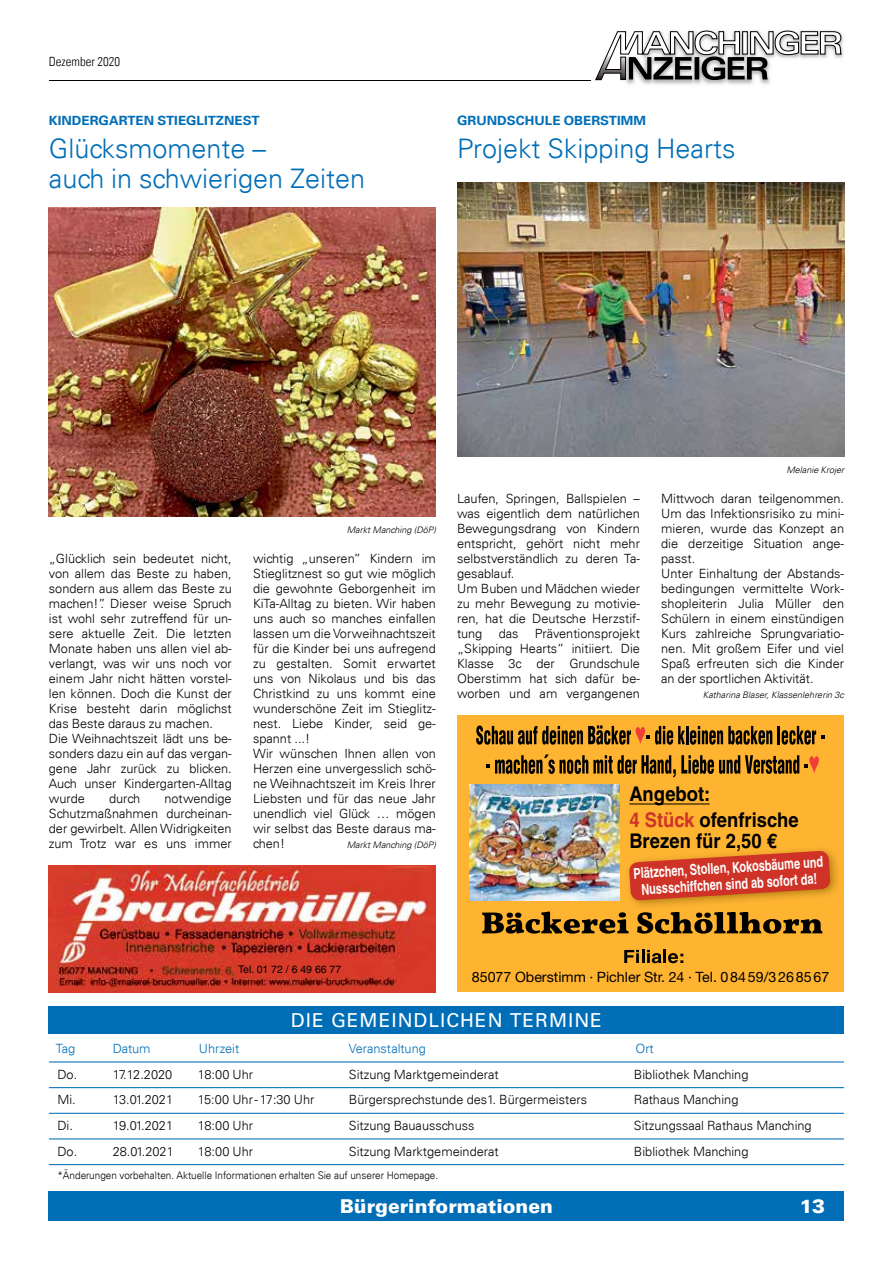
<style>
.page{position:relative;width:893px;height:1263px;background:#fff}
.page>*{position:absolute;margin:0;border:0;box-sizing:border-box;transform-origin:0 0}
.t1{font:300 27px/30px "Univers LT";color:#006eb7}
.t2{font:700 20.25px/25.2px "Helvetica LT";color:#000;scale:.91 1}
.t3{font:19.2px "Univers";letter-spacing:.05em;color:#fff}
.t4{font:900 19.2px "Univers LT";color:#fff}
.t5{font:700 15px/16.6px "Helvetica LT";color:#fff;text-align:center;scale:.73 1}
.t6{font:14.25px "Helvetica Neue LT";color:#000}
.t7{font:300 12.75px/15px "Univers LT";color:#000}
.t8{font:700 12.75px "Univers LT";color:#006eb7;scale:1.05 1}
.t9{font:300 12.75px "Univers LT";color:#006eb7}
.t10{font:300 condensed 12.75px "Univers LT";color:#000}
.t11{font:300 10.5px "Univers LT";color:#000;scale:.95 1}
.t12{font:10.5px "Helvetica LT";color:#000}
.t13{font:italic 300 9px "Univers LT";color:#000}
.s1{color:#cf3327}
</style>
<div class="page">
<img style="left:595px;top:30px;width:249px;height:55px">
<svg style="left:595px;top:31px;width:247px;height:49px"></svg>
<hr style="left:49px;top:80px;width:542px;height:1px;background:#000">
<div style="left:49px;top:1191px;width:795px;height:29px;background:#006eb7"></div>
<img style="left:49px;top:208px;width:387px;height:308px">
<img style="left:457px;top:182px;width:387px;height:274px">
<hr style="left:49px;top:1061px;width:795px;height:1px;background:#006eb7">
<hr style="left:49px;top:1087px;width:795px;height:1px;background:#006eb7">
<hr style="left:49px;top:1113px;width:795px;height:1px;background:#006eb7">
<hr style="left:49px;top:1138px;width:795px;height:1px;background:#006eb7">
<hr style="left:49px;top:1164px;width:795px;height:1px;background:#006eb7">
<div style="left:49px;top:1006px;width:795px;height:27px;background:#006eb7"></div>
<img style="left:49px;top:865px;width:387px;height:128px">
<div style="left:236px;top:959px;width:159px;height:17px;background:#d73a29"></div>
<div style="left:457px;top:715px;width:387px;height:277px;background:#ffb431"></div>
<svg style="left:482px;top:911px;width:147px;height:22px"></svg>
<svg style="left:637px;top:912px;width:185px;height:21px"></svg>
<svg style="left:624px;top:950px;width:59px;height:13px"></svg>
<svg style="left:476px;top:725px;width:296px;height:20px"></svg>
<svg style="left:778px;top:726px;width:47px;height:19px"></svg>
<svg style="left:486px;top:754px;width:333px;height:23px"></svg>
<hr style="left:629px;top:803px;width:81px;height:1px;background:#000">
<img style="left:628px;top:849px;width:208px;height:58px">
<svg style="left:629px;top:850px;width:202px;height:51px"></svg>
<img style="left:470px;top:785px;width:150px;height:115px">
<p class="t10" style="left:49px;top:53px;width:73px">Dezember 2020</p>
<p class="t8" style="left:49px;top:113px;width:202px">KINDERGARTEN STIEGLITZNEST</p>
<h1 class="t1" style="left:49px;top:133px;width:318px">Glücksmomente –<br>auch in schwierigen Zeiten</h1>
<p class="t8" style="left:457px;top:113px;width:181px">GRUNDSCHULE OBERSTIMM</p>
<h1 class="t1" style="left:457px;top:133px;width:280px">Projekt Skipping Hearts</h1>
<p class="t7" style="left:49px;top:551px;width:184px">„Glücklich sein bedeutet nicht, von allem das Beste zu haben, sondern aus allem das Beste zu machen!”. Dieser weise Spruch ist wohl sehr zutreffend für un&shy;sere aktuelle Zeit. Die letzten<br>Monate haben uns allen viel ab&shy;verlangt, was wir uns noch vor einem Jahr nicht hätten vorstel&shy;len können. Doch die Kunst der<br>Krise besteht darin möglichst das Beste daraus zu machen.<br>Die Weihnachtszeit lädt uns be&shy;sonders dazu ein auf das vergan&shy;gene Jahr zurück zu blicken.<br>Auch unser Kindergarten-Alltag wurde</p>
<p class="t7" style="left:49px;top:791px;width:184px;text-align:justify;text-indent:116px">notwendige Schutzmaßnahmen durcheinan&shy;der gewirbelt. Allen Widrigkeiten zum Trotz war es uns immer</p>
<p class="t7" style="left:109px;top:791px;width:33px">durch</p>
<p class="t13" style="left:347px;top:524px;width:91px">Markt Manching (DöP)</p>
<p class="t7" style="left:253px;top:551px;width:184px">wichtig „unseren” Kindern im<br>Stieglitznest so gut wie möglich die gewohnte Geborgenheit im<br>KiTa-Alltag zu bieten. Wir haben uns auch so manches einfallen lassen um die Vorweihnachtszeit für die Kinder bei uns aufregend zu gestalten. Somit erwartet uns von Nikolaus und bis das<br>Christkind zu uns kommt eine wunderschöne Zeit im Stieglitz&shy;nest. Liebe Kinder, seid ge&shy;spannt ...!<br>Wir wünschen Ihnen allen von<br>Herzen eine unvergesslich schö&shy;ne Weihnachtszeit im Kreis Ihrer<br>Liebsten und für das neue Jahr unendlich viel Glück … mögen wir selbst das Beste daraus ma&shy;chen!</p>
<p class="t13" style="left:347px;top:839px;width:91px">Markt Manching (DöP)</p>
<p class="t7" style="left:457px;top:491px;width:184px">Laufen, Springen, Ballspielen – was eigentlich dem natürlichen<br>Bewegungsdrang von Kindern entspricht, gehört nicht mehr selbstverständlich zu deren Ta&shy;gesablauf.<br>Um Buben und Mädchen wieder zu mehr Bewegung zu motivie&shy;ren, hat die Deutsche Herzstif&shy;tung</p>
<p class="t7" style="left:457px;top:626px;width:184px;text-align:justify;text-indent:78px">Präventionsprojekt „Skipping Hearts” initiiert. Die Klasse 3c der Grundschule Oberstimm hat sich dafür be&shy;worben und am vergangenen</p>
<p class="t7" style="left:499px;top:626px;width:21px">das</p>
<p class="t13" style="left:786px;top:464px;width:59px">Melanie Krojer</p>
<p class="t7" style="left:661px;top:491px;width:184px">Mittwoch daran teilgenommen.<br>Um das Infektionsrisiko zu mini&shy;mieren, wurde das Konzept an die derzeitige Situation ange&shy;passt.<br>Unter Einhaltung der Abstands&shy;bedingungen vermittelte Work&shy;shopleiterin Julia Müller den<br>Schülern in einem einstündigen<br>Kurs zahlreiche Sprungvariatio&shy;nen. Mit großem Eifer und viel<br>Spaß erfreuten sich die Kinder an der sportlichen Aktivität.</p>
<p class="t13" style="left:703px;top:689px;width:143px">Katharina Blaser, Klassenlehrerin 3c</p>
<h2 class="t2" style="left:629px;top:781px;width:187px">Angebot:<br><span class="s1">4 Stück</span> ofenfrische</h2>
<h2 class="t2" style="left:629px;top:828px;width:164px">Brezen für 2,50 €</h2>
<p class="t5" style="left:633px;top:865px;width:262px;rotate:-4deg">Plätzchen, Stollen, Kokosbäume und<br>Nussschiffchen sind ab sofort da!</p>
<p class="t12" style="left:238px;top:963px;width:105px">Tel. 01 72 / 6 49 66 77</p>
<p class="t6" style="left:472px;top:968px;width:359px">85077 Oberstimm · Pichler Str. 24 · Tel. 08459/3268567</p>
<h3 class="t3" style="left:291px;top:1009px;width:313px">DIE GEMEINDLICHEN TERMINE</h3>
<p class="t9" style="left:56px;top:1041px;width:21px">Tag</p>
<p class="t9" style="left:113px;top:1041px;width:39px">Datum</p>
<p class="t9" style="left:199px;top:1041px;width:42px">Uhrzeit</p>
<p class="t9" style="left:349px;top:1041px;width:78px">Veranstaltung</p>
<p class="t9" style="left:635px;top:1041px;width:20px">Ort</p>
<p class="t7" style="left:57px;top:1066px;width:21px">Do.</p>
<p class="t7" style="left:113px;top:1066px;width:61px">17.12.2020</p>
<p class="t7" style="left:198px;top:1066px;width:57px">18:00 Uhr</p>
<p class="t7" style="left:349px;top:1066px;width:151px">Sitzung Marktgemeinderat</p>
<p class="t7" style="left:634px;top:1066px;width:116px">Bibliothek Manching</p>
<p class="t7" style="left:57px;top:1092px;width:20px">Mi.</p>
<p class="t7" style="left:113px;top:1092px;width:62px">13.01.2021</p>
<p class="t7" style="left:198px;top:1092px;width:118px">15:00 Uhr-17:30 Uhr</p>
<p class="t7" style="left:349px;top:1092px;width:240px">Bürgersprechstunde des1. Bürgermeisters</p>
<p class="t7" style="left:634px;top:1092px;width:106px">Rathaus Manching</p>
<p class="t7" style="left:57px;top:1118px;width:17px">Di.</p>
<p class="t7" style="left:113px;top:1118px;width:62px">19.01.2021</p>
<p class="t7" style="left:198px;top:1118px;width:57px">18:00 Uhr</p>
<p class="t7" style="left:349px;top:1118px;width:127px">Sitzung Bauausschuss</p>
<p class="t7" style="left:634px;top:1118px;width:179px">Sitzungssaal Rathaus Manching</p>
<p class="t7" style="left:57px;top:1143px;width:21px">Do.</p>
<p class="t7" style="left:113px;top:1143px;width:63px">28.01.2021</p>
<p class="t7" style="left:198px;top:1143px;width:57px">18:00 Uhr</p>
<p class="t7" style="left:349px;top:1143px;width:151px">Sitzung Marktgemeinderat</p>
<p class="t7" style="left:634px;top:1143px;width:116px">Bibliothek Manching</p>
<p class="t11" style="left:57px;top:1169px;width:402px">*Änderungen vorbehalten. Aktuelle Informationen erhalten Sie auf unserer Homepage.</p>
<h3 class="t4" style="left:340px;top:1193px;width:214px">Bürgerinformationen</h3>
<h3 class="t4" style="left:800px;top:1193px;width:27px">13</h3>
</div>
